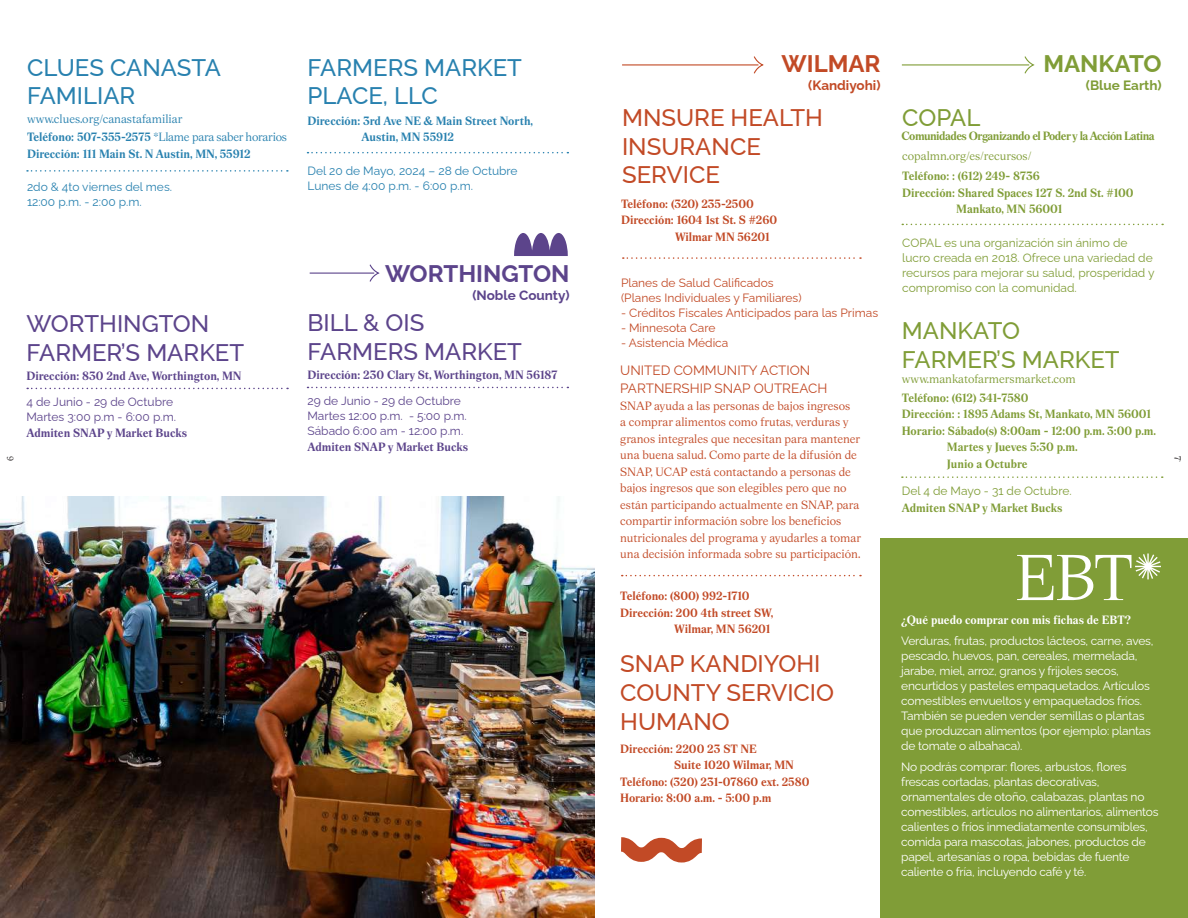
<style>
.page{position:relative;width:1188px;height:918px;background:#fff}
.page>*{position:absolute;margin:0;border:0;box-sizing:border-box;transform-origin:0 0}
.t1{font:64.5px "Magister";color:#fff}
.t2{font:500 24px/28.8px "Raleway";color:#c24a26}
.t3{font:500 24px/28.8px "Raleway";color:#5c448b}
.t4{font:500 24px/28.8px "Raleway";color:#2881af}
.t5{font:500 24px/28.8px "Raleway";color:#809d37}
.t6{font:700 24px "Raleway";color:#5c448b}
.t7{font:700 24px "Raleway";color:#809d37}
.t8{font:700 24px "Raleway";color:#c24a26}
.t9{font:13.5px/18px "Raleway";color:#c24a26}
.t10{font:700 13.5px "Raleway";color:#5c448b}
.t11{font:700 13.5px "Raleway";color:#c24a26}
.t12{font:700 13.5px "Raleway";color:#809d37}
.t13{font:12px/15px "Raleway";letter-spacing:-.02em;color:#fff}
.t14{font:12px/16.5px "Magister";color:#c24a26}
.t15{font:700 12px "Magister";color:#809d37}
.t16{font:700 12px "Magister";color:#c24a26}
.t17{font:12px/15px "Raleway";color:#809d37}
.t18{font:700 12px/16.5px "Magister";color:#2881af}
.t19{font:12px/15px "Raleway";color:#c24a26}
.t20{font:700 12px "Magister";color:#5c448b}
.t21{font:12px/15px "Raleway";color:#5c448b}
.t22{font:12px/15px "Raleway";color:#2881af}
.t23{font:12px "Magister";color:#809d37}
.t24{font:700 12px "Magister";letter-spacing:-.04em;color:#809d37}
.t25{font:700 12px "Magister";color:#fff}
.t26{font:12px "Magister";color:#2881af}
.t27{font:9px "Magister";color:#231f20}
.s1{font-weight:400}
</style>
<div class="page">
<img style="left:0;top:497px;width:595px;height:421px">
<svg style="left:27px;top:170px;width:261px;height:2px"></svg>
<svg style="left:308px;top:387px;width:260px;height:1px"></svg>
<svg style="left:27px;top:388px;width:261px;height:1px"></svg>
<svg style="left:623px;top:257px;width:238px;height:2px"></svg>
<svg style="left:308px;top:152px;width:260px;height:1px"></svg>
<svg style="left:622px;top:575px;width:239px;height:1px"></svg>
<svg style="left:309px;top:264px;width:71px;height:18px"></svg>
<svg style="left:622px;top:56px;width:142px;height:18px"></svg>
<svg style="left:901px;top:56px;width:134px;height:18px"></svg>
<div style="left:880px;top:539px;width:308px;height:379px;background:#809d37"></div>
<svg style="left:902px;top:476px;width:261px;height:2px"></svg>
<svg style="left:902px;top:224px;width:261px;height:1px"></svg>
<svg style="left:1135px;top:554px;width:26px;height:25px"></svg>
<svg style="left:514px;top:233px;width:54px;height:23px"></svg>
<svg style="left:621px;top:837px;width:81px;height:26px"></svg>
<h2 class="t4" style="left:27px;top:50px;width:195px">CLUES CANASTA<br>FAMILIAR</h2>
<h2 class="t4" style="left:308px;top:50px;width:216px">FARMERS MARKET<br>PLACE, LLC</h2>
<h2 class="t8" style="left:782px;top:44px;width:100px">WILMAR</h2>
<p class="t11" style="left:808px;top:74px;width:74px">(Kandiyohi)</p>
<h2 class="t7" style="left:1043px;top:44px;width:120px">MANKATO</h2>
<p class="t12" style="left:1086px;top:74px;width:77px">(Blue Earth)</p>
<h2 class="t2" style="left:622px;top:100px;width:203px">MNSURE HEALTH<br>INSURANCE<br>SERVICE</h2>
<h2 class="t5" style="left:902px;top:100px;width:80px">COPAL</h2>
<p class="t23" style="left:902px;top:149px;width:131px">copalmn.org/es/recursos/</p>
<p class="t15" style="left:902px;top:169px;width:139px">Teléfono: : (612) 249- 8736</p>
<p class="t15" style="left:902px;top:185px;width:233px">Dirección: Shared Spaces 127 S. 2nd St. #100</p>
<p class="t15" style="left:956px;top:202px;width:108px">Mankato, MN 56001</p>
<p class="t26" style="left:27px;top:111px;width:157px">www.clues.org/canastafamiliar</p>
<p class="t18" style="left:362px;top:112px;width:173px;text-indent:-54px">Dirección: 3rd Ave NE &amp; Main Street North,<br>Austin, MN 55912</p>
<p class="t24" style="left:902px;top:129px;width:255px">Comunidades Organizando el Poder y la Acción Latina</p>
<p class="t18" style="left:27px;top:129px;width:262px">Teléfono: 507-355-2575 <span class="s1">*Llame para saber horarios<br></span>Dirección: 111 Main St. N Austin, MN, 55912</p>
<p class="t22" style="left:308px;top:162px;width:212px">Del 20 de Mayo, 2024 – 28 de Octubre<br>Lunes de 4:00 p.m. - 6:00 p.m.</p>
<p class="t22" style="left:27px;top:178px;width:147px">2do &amp; 4to viernes del mes.<br>12:00 p.m. - 2:00 p.m.</p>
<p class="t16" style="left:621px;top:196px;width:134px">Teléfono: (320) 235-2500</p>
<p class="t16" style="left:621px;top:213px;width:158px">Dirección: 1604 1st St. S #260</p>
<p class="t16" style="left:675px;top:229px;width:96px">Wilmar MN 56201</p>
<p class="t17" style="left:902px;top:233px;width:254px">COPAL es una organización sin ánimo de lucro creada en 2018. Ofrece una variedad de recursos para mejorar su salud, prosperidad y compromiso con la comunidad.</p>
<h2 class="t6" style="left:385px;top:254px;width:186px">WORTHINGTON</h2>
<p class="t10" style="left:472px;top:284px;width:99px">(Noble County)</p>
<p class="t19" style="left:621px;top:273px;width:182px">Planes de Salud Calificados (Planes Individuales y Familiares)</p>
<p class="t19" style="left:621px;top:303px;width:259px">- Créditos Fiscales Anticipados para las Primas</p>
<p class="t19" style="left:621px;top:318px;width:96px">- Minnesota Care</p>
<p class="t19" style="left:621px;top:333px;width:109px">- Asistencia Médica</p>
<h2 class="t3" style="left:308px;top:306px;width:216px">BILL &amp; OIS<br>FARMERS MARKET</h2>
<h2 class="t3" style="left:26px;top:306px;width:219px">WORTHINGTON<br>FARMER’S MARKET</h2>
<h2 class="t5" style="left:902px;top:313px;width:219px">MANKATO<br>FARMER’S MARKET</h2>
<p class="t23" style="left:902px;top:372px;width:175px">www.mankatofarmersmarket.com</p>
<p class="t9" style="left:620px;top:360px;width:209px">UNITED COMMUNITY ACTION<br>PARTNERSHIP SNAP OUTREACH</p>
<p class="t14" style="left:620px;top:397px;width:242px">SNAP ayuda a las personas de bajos ingresos<br>a comprar alimentos como frutas, verduras y granos integrales que necesitan para mantener una buena salud. Como parte de la difusión de SNAP, UCAP está contactando a personas de bajos ingresos que son elegibles pero que no están participando actualmente en SNAP, para compartir información sobre los beneficios nutricionales del programa y ayudarles a tomar una decisión informada sobre su participación.</p>
<p class="t20" style="left:26px;top:368px;width:217px">Dirección: 830 2nd Ave, Worthington, MN</p>
<p class="t20" style="left:308px;top:367px;width:252px">Dirección: 230 Clary St, Worthington, MN 56187</p>
<p class="t15" style="left:902px;top:390px;width:128px">Teléfono: (612) 341-7580</p>
<p class="t15" style="left:902px;top:407px;width:251px">Dirección: : 1895 Adams St, Mankato, MN 56001</p>
<p class="t15" style="left:902px;top:423px;width:256px">Horario: Sábado(s) 8:00am - 12:00 p.m. 3:00 p.m.</p>
<p class="t15" style="left:947px;top:440px;width:132px">Martes y Jueves 5:30 p.m.</p>
<p class="t15" style="left:947px;top:456px;width:82px">Junio a Octubre</p>
<p class="t21" style="left:308px;top:392px;width:161px">29 de Junio - 29 de Octubre<br>Martes 12:00 p.m. - 5:00 p.m.<br>Sábado 6:00 am - 12:00 p.m.</p>
<p class="t20" style="left:308px;top:440px;width:162px">Admiten SNAP y Market Bucks</p>
<p class="t21" style="left:26px;top:393px;width:151px">4 de Junio - 29 de Octubre<br>Martes 3:00 p.m - 6:00 p.m.</p>
<p class="t20" style="left:26px;top:426px;width:162px">Admiten SNAP y Market Bucks</p>
<p class="t27" style="left:5px;top:461px;width:6px;rotate:-90deg">6</p>
<p class="t27" style="left:1183px;top:456px;width:8px;rotate:90deg">7`</p>
<p class="t17" style="left:902px;top:482px;width:171px">Del 4 de Mayo - 31 de Octubre.</p>
<p class="t15" style="left:902px;top:500px;width:162px">Admiten SNAP y Market Bucks</p>
<h1 class="t1" style="left:1015px;top:538px;width:119px">EBT</h1>
<p class="t16" style="left:620px;top:589px;width:131px">Teléfono: (800) 992-1710</p>
<p class="t16" style="left:620px;top:605px;width:155px">Dirección: 200 4th street SW,</p>
<p class="t16" style="left:674px;top:622px;width:98px">Wilmar, MN 56201</p>
<p class="t25" style="left:901px;top:613px;width:231px">¿Qué puedo comprar con mis fichas de EBT?</p>
<p class="t13" style="left:901px;top:632px;width:254px">Verduras, frutas, productos lácteos, carne, aves, pescado, huevos, pan, cereales, mermelada, jarabe, miel, arroz, granos y frijoles secos, encurtidos y pasteles empaquetados. Artículos comestibles envueltos y empaquetados fríos.<br>También se pueden vender semillas o plantas que produzcan alimentos (por ejemplo: plantas de tomate o albahaca).</p>
<p class="t13" style="left:901px;top:758px;width:259px">No podrás comprar: flores, arbustos, flores frescas cortadas, plantas decorativas, ornamentales de otoño, calabazas, plantas no comestibles, artículos no alimentarios, alimentos calientes o fríos inmediatamente consumibles, comida para mascotas, jabones, productos de papel, artesanías o ropa, bebidas de fuente caliente o fría, incluyendo café y té.</p>
<h2 class="t2" style="left:620px;top:647px;width:215px">SNAP KANDIYOHI<br>COUNTY SERVICIO<br>HUMANO</h2>
<p class="t16" style="left:620px;top:741px;width:138px">Dirección: 2200 23 ST NE</p>
<p class="t16" style="left:674px;top:758px;width:121px">Suite 1020 Wilmar, MN</p>
<p class="t16" style="left:620px;top:774px;width:191px">Teléfono: (320) 231-07860 ext. 2580</p>
<p class="t16" style="left:620px;top:791px;width:153px">Horario: 8:00 a.m. - 5:00 p.m</p>
</div>
